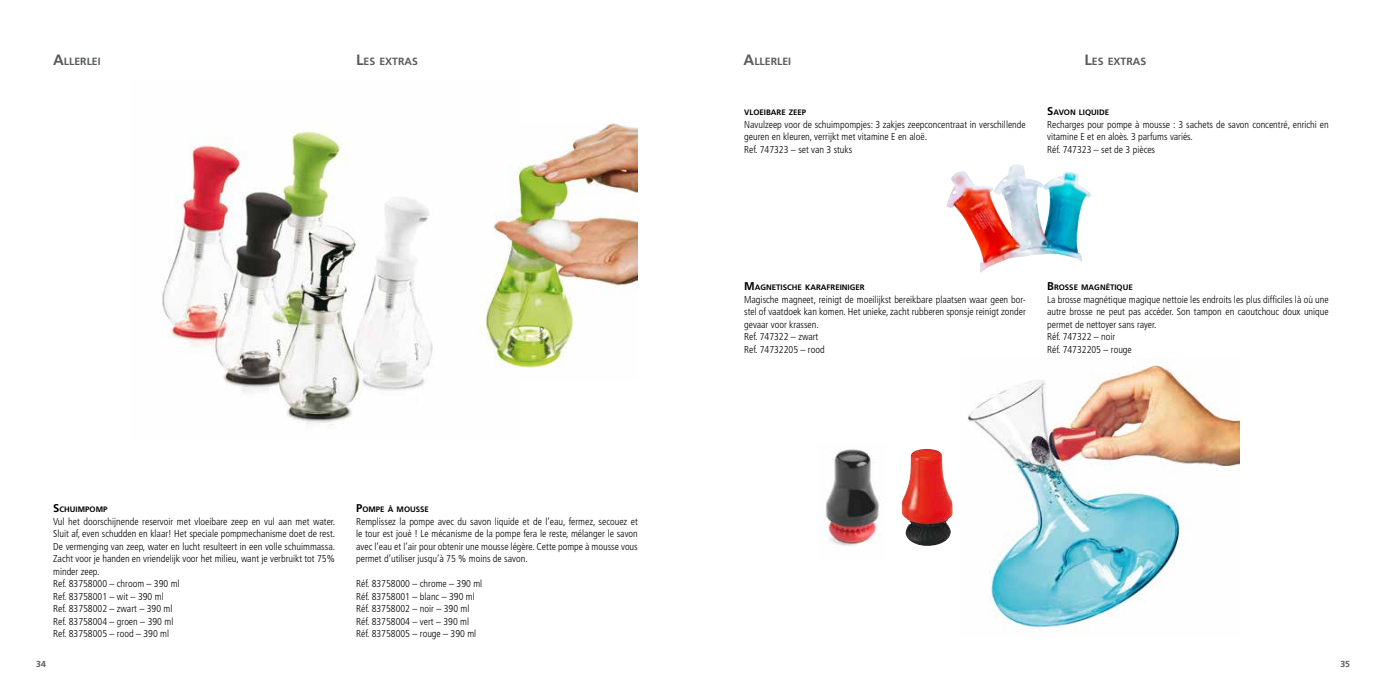
<style>
.page{position:relative;width:1382px;height:691px;background:#fff}
.page>*{position:absolute;margin:0;border:0;box-sizing:border-box;transform-origin:0 0}
.t1{font:700 10.5px "Frutiger";color:#5a5b5d}
.t2{font:300 condensed 10px/12.5px "Frutiger";color:#000}
.t3{font:700 8.75px "Frutiger";color:#5a5b5d}
.t4{font:700 7.88px "Frutiger";color:#000}
.s1{font-size:15px}
.s2{font-size:11.25px}
</style>
<div class="page">
<img style="left:967px;top:362px;width:272px;height:270px">
<img style="left:161px;top:123px;width:273px;height:302px">
<img style="left:946px;top:164px;width:145px;height:109px">
<img style="left:820px;top:449px;width:59px;height:97px">
<img style="left:902px;top:449px;width:51px;height:97px">
<img style="left:479px;top:123px;width:159px;height:245px">
<p class="t1" style="left:53px;top:55px;width:49px"><span class="s1">A</span>LLERLEI</p>
<p class="t1" style="left:356px;top:55px;width:63px"><span class="s1">L</span>ES EXTRAS</p>
<p class="t1" style="left:743px;top:55px;width:49px"><span class="s1">A</span>LLERLEI</p>
<p class="t1" style="left:1084px;top:55px;width:63px"><span class="s1">L</span>ES EXTRAS</p>
<p class="t4" style="left:53px;top:505px;width:56px"><span class="s2">S</span>CHUIMPOMP</p>
<p class="t2" style="left:53px;top:515px;width:284px">Vul het doorschijnende reservoir met vloeibare zeep en vul aan met water.<br>Sluit af, even schudden en klaar! Het speciale pompmechanisme doet de rest.<br>De vermenging van zeep, water en lucht resulteert in een volle schuimmassa.<br>Zacht voor je handen en vriendelijk voor het milieu, want je verbruikt tot 75% minder zeep.<br>Ref. 83758000 – chroom – 390 ml<br>Ref. 83758001 – wit – 390 ml<br>Ref. 83758002 – zwart – 390 ml<br>Ref. 83758004 – groen – 390 ml<br>Ref. 83758005 – rood – 390 ml</p>
<p class="t4" style="left:356px;top:505px;width:74px"><span class="s2">P</span>OMPE À MOUSSE</p>
<p class="t2" style="left:356px;top:515px;width:283px;text-align:justify">Remplissez la pompe avec du savon liquide et de l’eau, fermez, secouez et le tour est joué ! Le mécanisme de la pompe fera le reste, mélanger le savon avec l’eau et l’air pour obtenir une mousse légère. Cette pompe à mousse vous permet d’utiliser jusqu’à 75 % moins de savon.</p>
<p class="t2" style="left:356px;top:578px;width:128px">Réf. 83758000 – chrome – 390 ml<br>Réf. 83758001 – blanc – 390 ml<br>Réf. 83758002 – noir – 390 ml<br>Réf. 83758004 – vert – 390 ml<br>Réf. 83758005 – rouge – 390 ml</p>
<p class="t4" style="left:744px;top:108px;width:64px">VLOEIBARE ZEEP</p>
<p class="t2" style="left:744px;top:118px;width:283px">Navulzeep voor de schuimpompjes: 3 zakjes zeepconcentraat in verschillende geuren en kleuren, verrijkt met vitamine E en aloë.<br>Ref. 747323 – set van 3 stuks</p>
<p class="t4" style="left:1047px;top:108px;width:63px"><span class="s2">S</span>AVON LIQUIDE</p>
<p class="t2" style="left:1047px;top:118px;width:283px">Recharges pour pompe à mousse : 3 sachets de savon concentré, enrichi en vitamine E et en aloès. 3 parfums variés.<br>Réf. 747323 – set de 3 pièces</p>
<p class="t4" style="left:744px;top:283px;width:121px"><span class="s2">M</span>AGNETISCHE KARAFREINIGER</p>
<p class="t2" style="left:744px;top:293px;width:283px">Magische magneet, reinigt de moeilijkst bereikbare plaatsen waar geen bor&shy;stel of vaatdoek kan komen. Het unieke, zacht rubberen sponsje reinigt zonder gevaar voor krassen.<br>Ref. 747322 – zwart<br>Ref. 74732205 – rood</p>
<p class="t4" style="left:1047px;top:283px;width:87px"><span class="s2">B</span>ROSSE MAGNÉTIQUE</p>
<p class="t2" style="left:1047px;top:293px;width:283px">La brosse magnétique magique nettoie les endroits les plus difficiles là où une autre brosse ne peut pas accéder. Son tampon en caoutchouc doux unique permet de nettoyer sans rayer.<br>Réf. 747322 – noir<br>Réf. 74732205 – rouge</p>
<p class="t3" style="left:36px;top:659px;width:11px">34</p>
<p class="t3" style="left:1340px;top:659px;width:11px">35</p>
</div>
